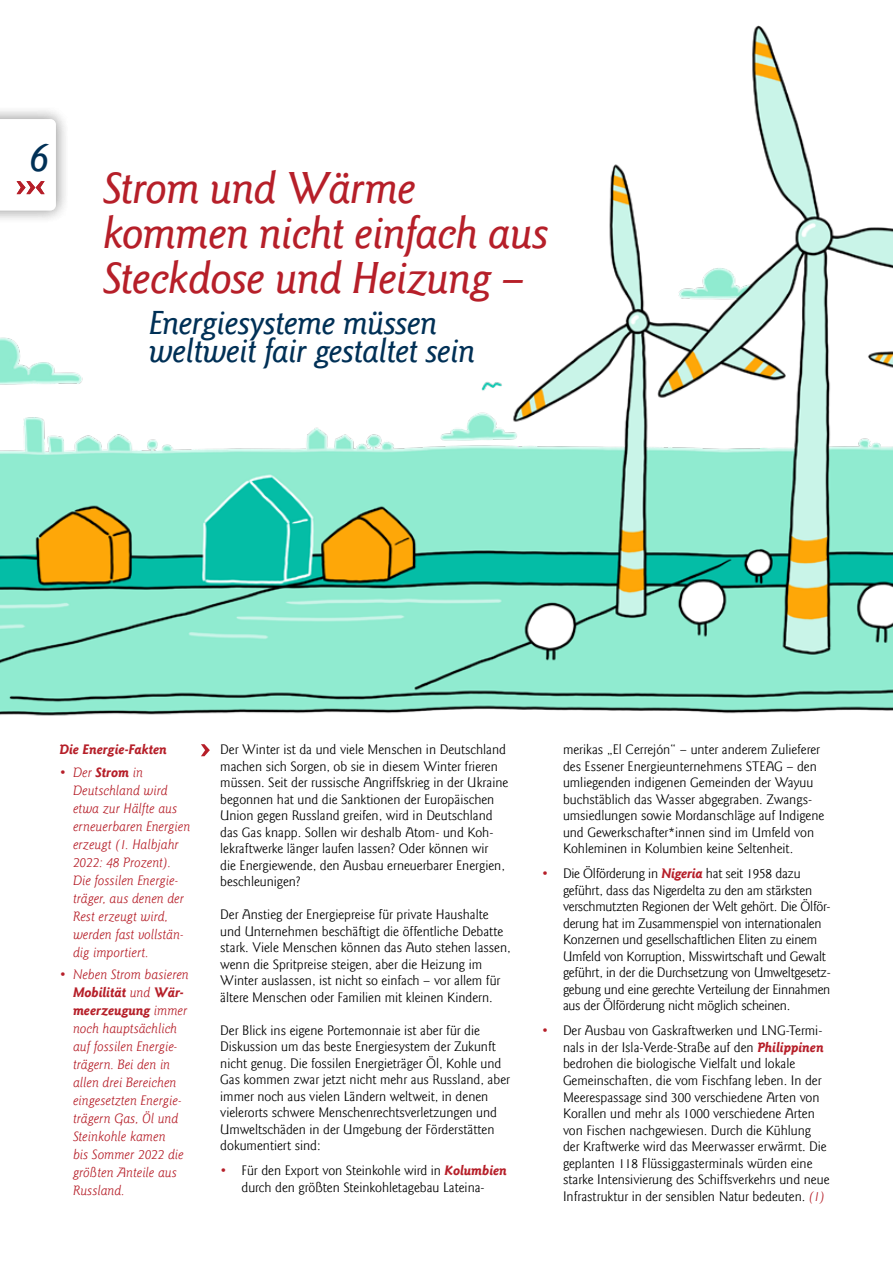
<style>
.page{position:relative;width:893px;height:1263px;background:#fff}
.page>*{position:absolute;margin:0;border:0;box-sizing:border-box;transform-origin:0 0}
.t1{font:italic 500 46.05px/45px "Goudy Sans LT";letter-spacing:-.02em;color:#b61f29}
.t2{font:italic 500 43.5px "Goudy Sans LT";color:#003056}
.t3{font:italic 500 34.35px/28.7px "Goudy Sans LT";letter-spacing:-.02em;color:#003056}
.t4{font:14.25px/16.5px "Goudy Sans LT";color:#000}
.t5{font:italic 14.25px/18px "Goudy Sans LT";color:#b61f29}
.t6{font:italic 700 14.25px "Goudy Sans LT";color:#b61f29}
.s1{font-weight:700}
.s2{color:#b61f29}
.s3{font-weight:700;font-style:italic;color:#b61f29}
.s4{font-style:italic;color:#b61f29}
</style>
<div class="page">
<img style="left:0;top:25px;width:893px;height:732px">
<svg style="left:201px;top:744px;width:9px;height:12px"></svg>
<div style="left:0;top:105px;width:70px;height:119px;background:#000;opacity:.25"></div>
<svg style="left:0;top:119px;width:56px;height:91px"></svg>
<h2 class="t2" style="left:28px;top:132px;width:22px">6</h2>
<h1 class="t1" style="left:103px;top:166px;width:447px">Strom und Wärme kommen nicht einfach aus<br>Steckdose und Heizung –</h1>
<h3 class="t3" style="left:149px;top:309px;width:328px">Energiesysteme müssen weltweit fair gestaltet sein</h3>
<p class="t6" style="left:60px;top:741px;width:109px">Die Energie-Fakten</p>
<p class="t5" style="left:73px;top:763px;width:119px;text-indent:-13px">• Der <span class="s1">Strom</span> in<br>Deutschland wird etwa zur Hälfte aus erneuerbaren Energien erzeugt (1. Halbjahr<br>2022: 48 Prozent).<br>Die fossilen Energie&shy;träger, aus denen der<br>Rest erzeugt wird, werden fast vollstän&shy;dig importiert.</p>
<p class="t5" style="left:73px;top:966px;width:117px;text-indent:-13px">• Neben Strom basieren<br><span class="s1">Mobilität</span> und <span class="s1">Wär&shy;meerzeugung</span> immer noch hauptsächlich auf fossilen Energie&shy;trägern. Bei den in allen drei Bereichen eingesetzten Energie&shy;trägern Gas, Öl und<br>Steinkohle kamen<br>bis Sommer 2022 die größten Anteile aus<br>Russland.</p>
<p class="t4" style="left:220px;top:742px;width:290px">Der Winter ist da und viele Menschen in Deutschland machen sich Sorgen, ob sie in diesem Winter frieren müssen. Seit der russische Angriffskrieg in der Ukraine begonnen hat und die Sanktionen der Europäischen Union gegen Russland greifen, wird in Deutschland das Gas knapp. Sollen wir deshalb Atom- und Koh&shy;lekraftwerke länger laufen lassen? Oder können wir<br>die Energiewende, den Ausbau erneuerbarer Energien, beschleunigen?</p>
<p class="t4" style="left:220px;top:907px;width:292px">Der Anstieg der Energiepreise für private Haushalte und Unternehmen beschäftigt die öffentliche Debatte stark. Viele Menschen können das Auto stehen lassen, wenn die Spritpreise steigen, aber die Heizung im Winter auslassen, ist nicht so einfach – vor allem für ältere Menschen oder Familien mit kleinen Kindern.</p>
<p class="t4" style="left:220px;top:1022px;width:291px">Der Blick ins eigene Portemonnaie ist aber für die Diskussion um das beste Energiesystem der Zukunft nicht genug. Die fossilen Energieträger Öl, Kohle und Gas kommen zwar jetzt nicht mehr aus Russland, aber immer noch aus vielen Ländern weltweit, in denen vielerorts schwere Menschenrechtsverletzungen und Umweltschäden in der Umgebung der Förderstätten dokumentiert sind:</p>
<p class="t4" style="left:220px;top:1163px;width:288px;text-align:center"><span class="s2">•</span> Für den Export von Steinkohle wird in <span class="s3">Kolumbien </span>durch den größten Steinkohletagebau Lateina-</p>
<p class="t4" style="left:563px;top:742px;width:263px">merikas „El Cerrejón“ – unter anderem Zulieferer des Essener Energieunternehmens STEAG – den umliegenden indigenen Gemeinden der Wayuu buchstäblich das Wasser abgegraben. Zwangs&shy;umsiedlungen sowie Mordanschläge auf Indigene und Gewerkschafter*innen sind im Umfeld von Kohleminen in Kolumbien keine Seltenheit.</p>
<p class="t4" style="left:563px;top:866px;width:269px;text-indent:-21px"><span class="s2">•</span> Die Ölförderung in <span class="s3">Nigeria</span> hat seit 1958 dazu geführt, dass das Nigerdelta zu den am stärksten verschmutzten Regionen der Welt gehört. Die Ölför&shy;derung hat im Zusammenspiel von internationalen Konzernen und gesellschaftlichen Eliten zu einem Umfeld von Korruption, Misswirtschaft und Gewalt geführt, in der die Durchsetzung von Umweltgesetz&shy;gebung und eine gerechte Verteilung der Einnahmen aus der Ölförderung nicht möglich scheinen.</p>
<p class="t4" style="left:563px;top:1023px;width:268px;text-indent:-21px"><span class="s2">•</span> Der Ausbau von Gaskraftwerken und LNG-Termi&shy;nals in der Isla-Verde-Straße auf den <span class="s3">Philippinen </span>bedrohen die biologische Vielfalt und lokale Gemeinschaften, die vom Fischfang leben. In der Meerespassage sind 300 verschiedene Arten von Korallen und mehr als 1000 verschiedene Arten von Fischen nachgewiesen. Durch die Kühlung der Kraftwerke wird das Meerwasser erwärmt. Die geplanten 118 Flüssiggasterminals würden eine starke Intensivierung des Schiffsverkehrs und neue Infrastruktur in der sensiblen Natur bedeuten. <span class="s4">(1)</span></p>
</div>
